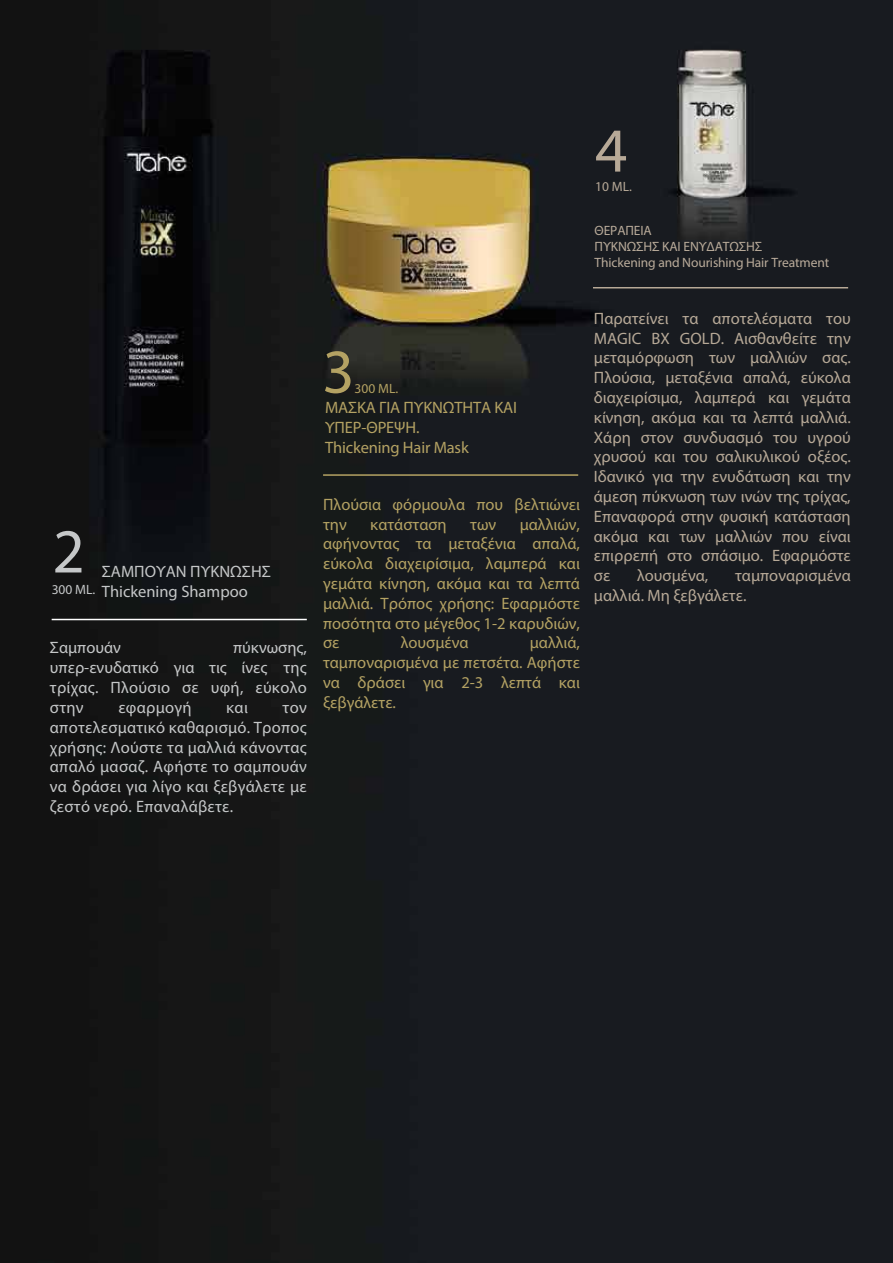
<style>
.page{position:relative;width:893px;height:1263px;background:#fff}
.page>*{position:absolute;margin:0;border:0;box-sizing:border-box;transform-origin:0 0}
.t1{font:63px "Myriad Pro";color:#c5c7c8}
.t2{font:63px "Myriad Pro";color:#b4a263}
.t3{font:63px "Myriad Pro";color:#b7a997}
.t4{font:16.5px/19.8px "Myriad Pro";color:#b7a997;text-align:justify}
.t5{font:16.5px/19.8px "Myriad Pro";color:#b4a263}
.t6{font:16.5px/19.8px "Myriad Pro";letter-spacing:.015em;color:#c5c7c8;text-align:justify}
.t7{font:13.5px/16.2px "Myriad Pro";letter-spacing:-.01em;color:#b9ab9a}
.t8{font:13.5px "Myriad Pro";color:#c5c7c8}
.t9{font:13.5px "Myriad Pro";color:#b4a263}
.t10{font:13.5px "Myriad Pro";color:#b7a997}
</style>
<div class="page">
<img style="left:0;top:1px;width:892px;height:1262px">
<hr style="left:52px;top:619px;width:255px;height:1px;background:#fff">
<hr style="left:323px;top:474px;width:255px;height:2px;background:#b4a263">
<hr style="left:593px;top:287px;width:255px;height:1px;background:#b7a997">
<h1 class="t3" style="left:595px;top:112px;width:34px">4</h1>
<p class="t10" style="left:595px;top:178px;width:38px">10 ML.</p>
<p class="t7" style="left:595px;top:222px;width:236px">ΘΕΡΑΠΕΙΑ<br>ΠΥΚΝΩΣΗΣ ΚΑΙ ΕΝΥΔΑΤΩΣΗΣ<br>Thickening and Nourishing Hair Treatment</p>
<h1 class="t1" style="left:53px;top:512px;width:34px">2</h1>
<p class="t6" style="left:102px;top:562px;width:171px">ΣΑΜΠΟΥΑΝ ΠΥΚΝΩΣΗΣ<br>Thickening Shampoo</p>
<p class="t8" style="left:52px;top:581px;width:45px">300 ML.</p>
<p class="t6" style="left:50px;top:638px;width:258px;text-indent:183px">πύκνωσης, υπερ-ενυδατικό για τις ίνες της τρίχας. Πλούσιο σε υφή, εύκολο στην</p>
<p class="t6" style="left:50px;top:638px;width:73px">Σαμπουάν</p>
<p class="t6" style="left:118px;top:697px;width:75px">εφαρμογή</p>
<p class="t6" style="left:226px;top:697px;width:23px">και</p>
<p class="t6" style="left:50px;top:697px;width:258px;text-indent:233px">τον αποτελεσματικό καθαρισμό. Τροπος χρήσης: Λούστε τα μαλλιά κάνοντας απαλό μασαζ. Αφήστε το σαμπουάν να δράσει για λίγο και ξεβγάλετε με ζεστό νερό. Επαναλάβετε.</p>
<h1 class="t2" style="left:322px;top:333px;width:34px">3</h1>
<p class="t9" style="left:355px;top:380px;width:45px">300 ML.</p>
<p class="t5" style="left:325px;top:398px;width:194px">ΜΑΣΚΑ ΓΙΑ ΠΥΚΝΩΤΗΤΑ ΚΑΙ<br>ΥΠΕΡ-ΘΡΕΨΗ.<br>Thickening Hair Mask</p>
<p class="t5" style="left:323px;top:494px;width:258px">Πλούσια φόρμουλα που βελτιώνει την</p>
<p class="t5" style="left:323px;top:514px;width:258px;text-align:justify;text-indent:197px">μαλλιών, αφήνοντας τα μεταξένια απαλά, εύκολα διαχειρίσιμα, λαμπερά και γεμάτα κίνηση, ακόμα και τα λεπτά μαλλιά. Τρόπος χρήσης: Εφαρμόστε ποσότητα στο μέγεθος 1-2 καρυδιών, σε</p>
<p class="t5" style="left:370px;top:514px;width:78px">κατάσταση</p>
<p class="t5" style="left:470px;top:514px;width:28px">των</p>
<p class="t5" style="left:323px;top:633px;width:258px;text-align:justify;text-indent:207px">μαλλιά, ταμποναρισμένα με πετσέτα. Αφήστε να δράσει για 2-3 λεπτά και ξεβγάλετε.</p>
<p class="t5" style="left:401px;top:633px;width:69px">λουσμένα</p>
<p class="t4" style="left:594px;top:308px;width:258px">Παρατείνει τα αποτελέσματα του MAGIC BX GOLD. Αισθανθείτε την μεταμόρφωση των μαλλιών σας.<br>Πλούσια, μεταξένια απαλά, εύκολα διαχειρίσιμα, λαμπερά και γεμάτα κίνηση, ακόμα και τα λεπτά μαλλιά.<br>Χάρη στον συνδυασμό του υγρού χρυσού και του σαλικυλικού οξέος.<br>Ιδανικό για την ενυδάτωση και την άμεση πύκνωση των ινών της τρίχας, Επαναφορά στην φυσική κατάσταση ακόμα και των μαλλιών που είναι επιρρεπή στο σπάσιμο. Εφαρμόστε σε</p>
<p class="t4" style="left:637px;top:565px;width:73px">λουσμένα,</p>
<p class="t4" style="left:594px;top:565px;width:258px;text-indent:141px">ταμποναρισμένα μαλλιά. Μη ξεβγάλετε.</p>
</div>
